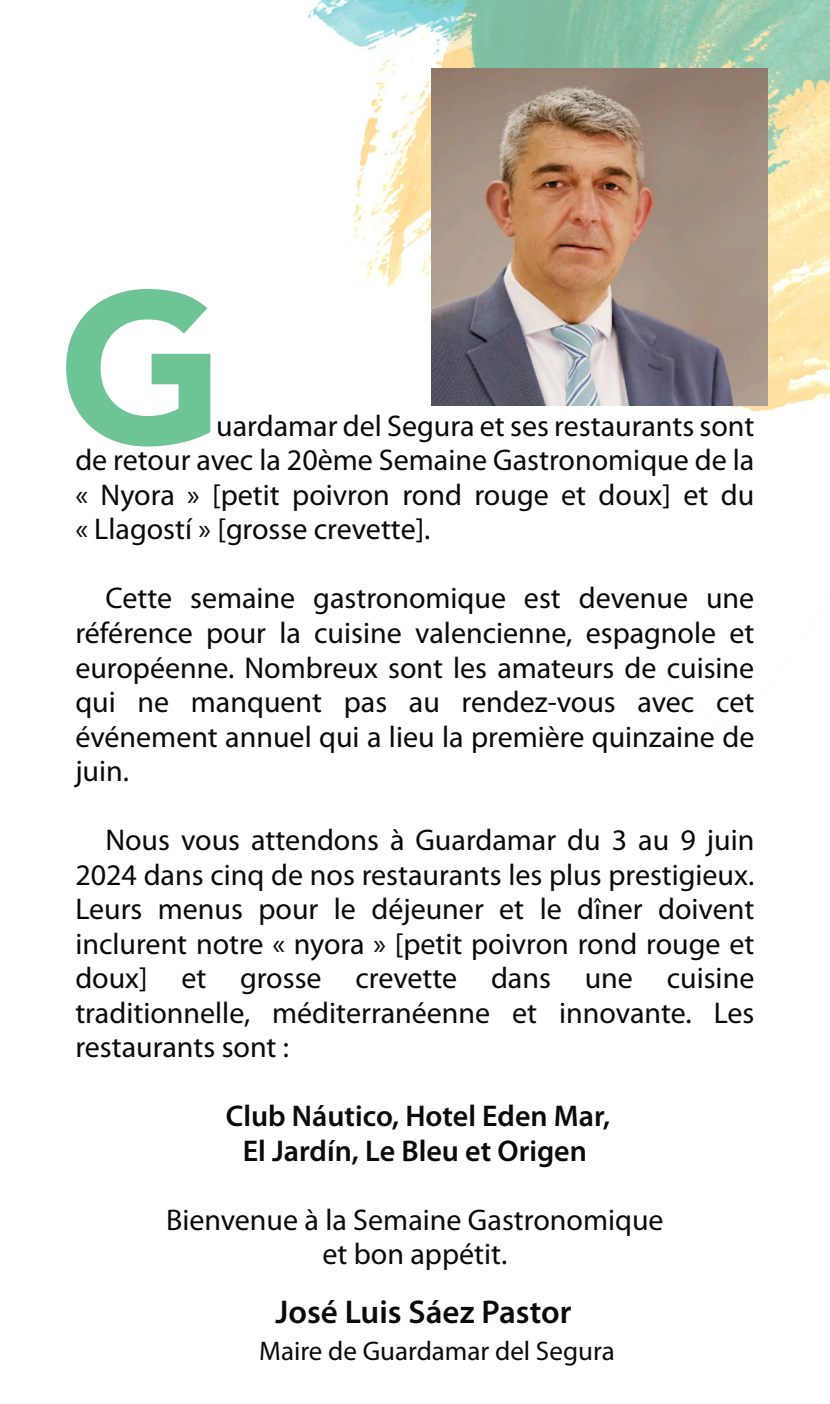
<style>
.page{position:relative;width:830px;height:1404px;background:#fff}
.page>*{position:absolute;margin:0;border:0;box-sizing:border-box;transform-origin:0 0}
.t1{font:900 211.5px "Avenir";color:#6dc494}
.t2{font:600 33px "Myriad Pro";color:#0c090d}
.t3{font:30px/34.5px "Myriad Pro";color:#0c090d;text-align:justify}
.t4{font:600 30px/34.5px "Myriad Pro";color:#0c090d;text-align:center}
.t5{font:27px "Myriad Pro";color:#0c090d}
</style>
<div class="page">
<img style="left:308px;top:0;width:521px;height:412px">
<img style="left:431px;top:69px;width:336px;height:336px">
<h1 class="t1" style="left:59px;top:188px;width:167px">G</h1>
<p class="t3" style="left:75px;top:409px;width:680px;text-indent:141px">uardamar del Segura et ses restaurants sont de retour avec la 20ème Semaine Gastronomique de la « Nyora » [petit poivron rond rouge et doux] et du « Llagostí » [grosse crevette].</p>
<p class="t3" style="left:75px;top:581px;width:680px;text-indent:30px">Cette semaine gastronomique est devenue une référence pour la cuisine valencienne, espagnole et européenne. Nombreux sont les amateurs de cuisine qui ne manquent pas au rendez-vous avec cet événement annuel qui a lieu la première quinzaine de juin.</p>
<p class="t3" style="left:75px;top:823px;width:680px;text-indent:30px">Nous vous attendons à Guardamar du 3 au 9 juin 2024 dans cinq de nos restaurants les plus prestigieux.<br>Leurs menus pour le déjeuner et le dîner doivent inclurent notre « nyora » [petit poivron rond rouge et doux] et grosse crevette dans une cuisine traditionnelle, méditerranéenne et innovante. Les restaurants sont :</p>
<p class="t4" style="left:225px;top:1099px;width:386px">Club Náutico, Hotel Eden Mar,<br>El Jardín, Le Bleu et Origen</p>
<p class="t3" style="left:166px;top:1202px;width:499px;text-align:center">Bienvenue à la Semaine Gastronomique et bon appétit.</p>
<p class="t2" style="left:275px;top:1293px;width:297px">José Luis Sáez Pastor</p>
<p class="t5" style="left:259px;top:1335px;width:357px">Maire de Guardamar del Segura</p>
</div>
